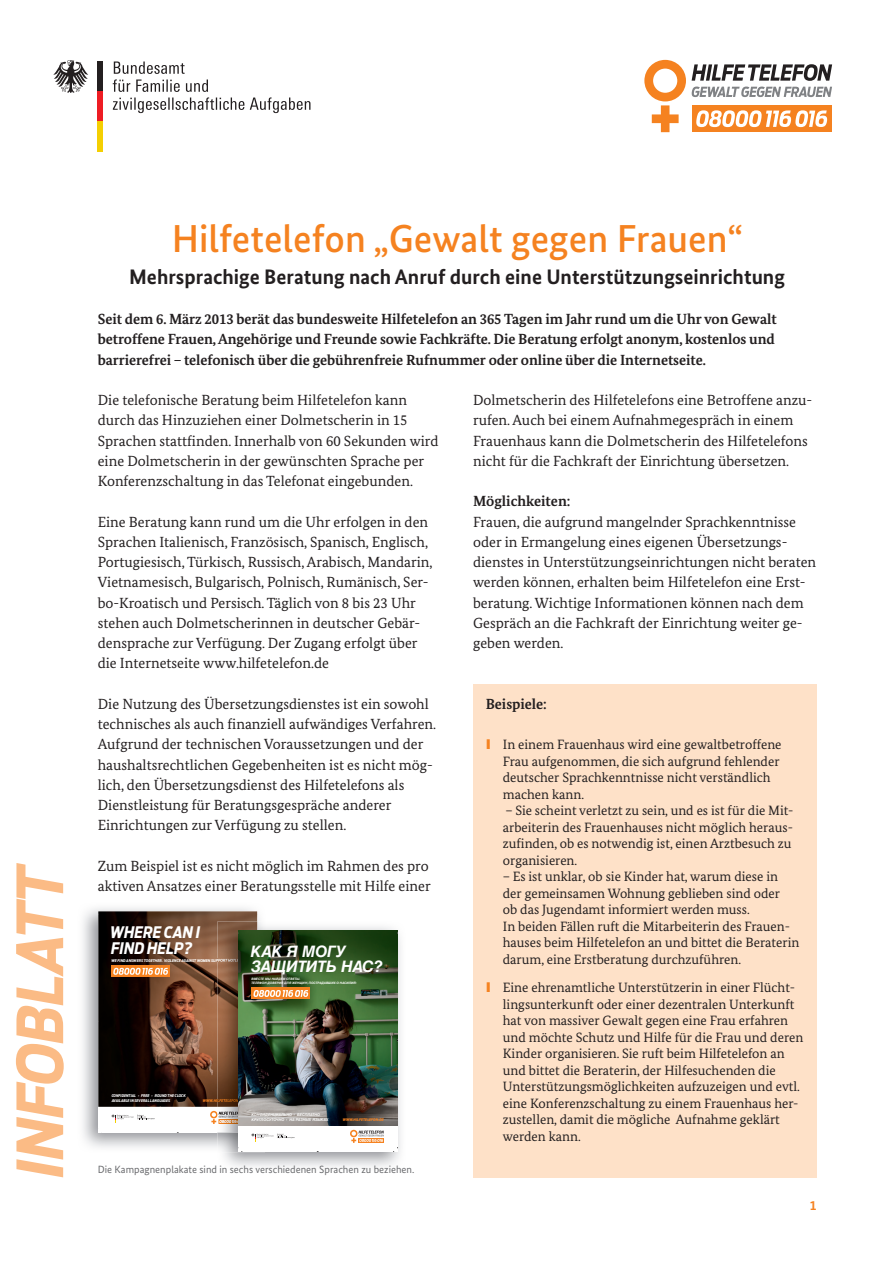
<style>
.page{position:relative;width:893px;height:1263px;background:#fff}
.page>*{position:absolute;margin:0;border:0;box-sizing:border-box;transform-origin:0 0}
.t1{font:italic 700 63px "Antenna Cond";letter-spacing:-.005em;color:#fbbb85}
.t2{font:500 39px "Bundes Sans";color:#f58220}
.t3{font:700 21px "Bundes Sans";color:#231f20}
.t4{font:15.75px/15.8px "Helvetica Cyr Bold Inclined";letter-spacing:-.01em;color:#fff}
.t5{font:italic 700 15.75px/15.8px "Antenna Cond";color:#fff}
.t6{font:14.7px/20.2px "Bundes Serif";color:#231f20}
.t7{font:700 14.7px/20.2px "Bundes Serif";letter-spacing:-.005em;color:#231f20}
.t8{font:13.5px/16.5px "Bundes Serif";color:#231f20}
.t9{font:700 13.5px "Bundes Sans";color:#f58220}
.t10{font:10.5px "Bundes Sans";color:#6c6d70}
.t11{font:italic 700 3.75px/4.7px "Antenna Cond";color:#fff}
.t12{font:3.75px/4.7px "Helvetica Cyr Bold Inclined";color:#fff}
.t13{font:italic 700 3.75px "Antenna Cond";color:#f58220}
.t14{font:3.15px/4.2px "Helvetica Cyr Bold Inclined";color:#fff}
.s1{font-family:"Arial";font-weight:900;color:#f58220}
.s2{font-family:"Antenna Cond";font-weight:700;font-style:italic}
</style>
<div class="page">
<div style="left:473px;top:685px;width:343px;height:493px;background:#fee1c8"></div>
<img style="left:98px;top:911px;width:159px;height:196px">
<svg style="left:111px;top:1114px;width:44px;height:9px"></svg>
<svg style="left:112px;top:966px;width:58px;height:11px"></svg>
<svg style="left:113px;top:968px;width:55px;height:7px"></svg>
<svg style="left:98px;top:911px;width:5px;height:4px"></svg>
<svg style="left:254px;top:911px;width:4px;height:4px"></svg>
<img style="left:223px;top:926px;width:178px;height:241px">
<img style="left:217px;top:921px;width:48px;height:231px">
<img style="left:217px;top:1107px;width:21px;height:25px">
<img style="left:217px;top:921px;width:40px;height:186px">
<img style="left:217px;top:1099px;width:21px;height:3px">
<svg style="left:210px;top:1111px;width:28px;height:13px"></svg>
<img style="left:217px;top:959px;width:21px;height:3px">
<div style="left:238px;top:930px;width:159px;height:221px;background:#fff"></div>
<img style="left:238px;top:930px;width:159px;height:196px">
<svg style="left:251px;top:1133px;width:44px;height:9px"></svg>
<svg style="left:350px;top:1130px;width:34px;height:13px"></svg>
<div style="left:252px;top:988px;width:58px;height:11px;background:#f58220"></div>
<svg style="left:254px;top:990px;width:54px;height:7px"></svg>
<svg style="left:238px;top:930px;width:5px;height:4px"></svg>
<svg style="left:393px;top:930px;width:5px;height:4px"></svg>
<svg style="left:644px;top:60px;width:42px;height:72px"></svg>
<div style="left:692px;top:105px;width:140px;height:27px;background:#f58220"></div>
<svg style="left:696px;top:110px;width:131px;height:17px"></svg>
<svg style="left:692px;top:87px;width:140px;height:10px"></svg>
<svg style="left:692px;top:64px;width:140px;height:17px"></svg>
<div style="left:97px;top:62px;width:6px;height:30px;background:#231f20"></div>
<div style="left:97px;top:92px;width:6px;height:30px;background:#ee1d23"></div>
<div style="left:97px;top:122px;width:6px;height:30px;background:#f4cf02"></div>
<svg style="left:53px;top:60px;width:35px;height:33px"></svg>
<svg style="left:113px;top:62px;width:131px;height:51px"></svg>
<svg style="left:250px;top:97px;width:60px;height:16px"></svg>
<h1 class="t1" style="left:3px;top:1177px;width:316px;rotate:-90deg">INFOBLATT</h1>
<h2 class="t2" style="left:172px;top:215px;width:573px">Hilfetelefon „Gewalt gegen Frauen“</h2>
<h3 class="t3" style="left:129px;top:263px;width:657px">Mehrsprachige Beratung nach Anruf durch eine Unterstützungseinrichtung</h3>
<p class="t7" style="left:98px;top:309px;width:680px">Seit dem 6. März 2013 berät das bundesweite Hilfetelefon an 365 Tagen im Jahr rund um die Uhr von Gewalt betroffene Frauen, Angehörige und Freunde sowie Fachkräfte. Die Beratung erfolgt anonym, kostenlos und barrierefrei – telefonisch über die gebührenfreie Rufnummer oder online über die Internetseite.</p>
<p class="t6" style="left:98px;top:390px;width:342px">Die telefonische Beratung beim Hilfetelefon kann durch das Hinzuziehen einer Dolmetscherin in 15<br>Sprachen stattfinden. Innerhalb von 60 Sekunden wird eine Dolmetscherin in der gewünschten Sprache per Konferenzschaltung in das Telefonat eingebunden.</p>
<p class="t6" style="left:98px;top:511px;width:336px">Eine Beratung kann rund um die Uhr erfolgen in den Sprachen Italienisch, Französisch, Spanisch, Englisch, Portugiesisch, Türkisch, Russisch, Arabisch, Mandarin, Vietnamesisch, Bulgarisch, Polnisch, Rumänisch, Ser&shy;bo-Kroatisch und Persisch. Täglich von 8 bis 23 Uhr stehen auch Dolmetscherinnen in deutscher Gebär&shy;densprache zur Verfügung. Der Zugang erfolgt über die Internetseite www.hilfetelefon.de</p>
<p class="t6" style="left:98px;top:694px;width:340px">Die Nutzung des Übersetzungsdienstes ist ein sowohl technisches als auch finanziell aufwändiges Verfahren.<br>Aufgrund der technischen Voraussetzungen und der haushaltsrechtlichen Gegebenheiten ist es nicht mög&shy;lich, den Übersetzungsdienst des Hilfetelefons als Dienstleistung für Beratungsgespräche anderer Einrichtungen zur Verfügung zu stellen.</p>
<p class="t6" style="left:98px;top:856px;width:334px">Zum Beispiel ist es nicht möglich im Rahmen des pro aktiven Ansatzes einer Beratungsstelle mit Hilfe einer</p>
<p class="t6" style="left:473px;top:390px;width:341px">Dolmetscherin des Hilfetelefons eine Betroffene anzu&shy;rufen. Auch bei einem Aufnahmegespräch in einem Frauenhaus kann die Dolmetscherin des Hilfetelefons nicht für die Fachkraft der Einrichtung übersetzen.</p>
<p class="t7" style="left:473px;top:491px;width:99px">Möglichkeiten:</p>
<p class="t6" style="left:473px;top:511px;width:345px">Frauen, die aufgrund mangelnder Sprachkenntnisse oder in Ermangelung eines eigenen Übersetzungs&shy;dienstes in Unterstützungseinrichtungen nicht beraten werden können, erhalten beim Hilfetelefon eine Erst&shy;beratung. Wichtige Informationen können nach dem Gespräch an die Fachkraft der Einrichtung weiter ge&shy;geben werden.</p>
<p class="t7" style="left:486px;top:693px;width:62px">Beispiele:</p>
<p class="t8" style="left:503px;top:736px;width:280px;text-indent:-17px"><span class="s1">I</span> In einem Frauenhaus wird eine gewaltbetroffene Frau aufgenommen, die sich aufgrund fehlender deutscher Sprachkenntnisse nicht verständlich machen kann.</p>
<p class="t8" style="left:503px;top:802px;width:292px">– Sie scheint verletzt zu sein, und es ist für die Mit&shy;arbeiterin des Frauenhauses nicht möglich heraus&shy;zufinden, ob es notwendig ist, einen Arztbesuch zu organisieren.</p>
<p class="t8" style="left:503px;top:868px;width:298px">– Es ist unklar, ob sie Kinder hat, warum diese in der gemeinsamen Wohnung geblieben sind oder<br>ob das Jugendamt informiert werden muss.<br>In beiden Fällen ruft die Mitarbeiterin des Frauen&shy;hauses beim Hilfetelefon an und bittet die Beraterin darum, eine Erstberatung durchzuführen.</p>
<p class="t8" style="left:503px;top:979px;width:302px;text-indent:-17px"><span class="s1">I</span> Eine ehrenamtliche Unterstützerin in einer Flücht&shy;lingsunterkunft oder einer dezentralen Unterkunft hat von massiver Gewalt gegen eine Frau erfahren und möchte Schutz und Hilfe für die Frau und deren Kinder organisieren. Sie ruft beim Hilfetelefon an und bittet die Beraterin, der Hilfesuchenden die Unterstützungsmöglichkeiten aufzuzeigen und evtl. eine Konferenzschaltung zu einem Frauenhaus her&shy;zustellen, damit die mögliche Aufnahme geklärt werden kann.</p>
<p class="t5" style="left:110px;top:924px;width:92px">WHERE CAN I<br>FIND HELP?</p>
<p class="t11" style="left:111px;top:958px;width:134px">WE FIND ANSWERS TOGETHER. VIOLENCE AGAINST WOMEN SUPPORT HOTLINE:</p>
<p class="t4" style="left:251px;top:943px;width:134px">КАК Я МОГУ<br>ЗАЩИТИТЬ НАС?</p>
<p class="t14" style="left:251px;top:976px;width:107px">ВМЕСТЕ МЫ НАЙДЕМ ОТВЕТЫ.<br>ТЕЛЕФОН ДОВЕРИЯ ДЛЯ ЖЕНЩИН, ПОСТРАДАВШИХ О НАСИЛИЯ:</p>
<p class="t11" style="left:112px;top:1094px;width:76px">CONFIDENTIAL • FREE • ROUND THE CLOCK<br>AVAILABLE IN SEVERAL LANGUAGES</p>
<p class="t12" style="left:252px;top:1112px;width:78px">КОНФИДЕНЦИАЛЬНО <span class="s2">•</span> БЕСПЛАТНО<br>КРУГЛОСУТОЧНО <span class="s2">•</span> НА РАЗНЫХ ЯЗЫКАХ</p>
<p class="t13" style="left:343px;top:1117px;width:43px">WWW.HILFETELEFON.DE</p>
<p class="t10" style="left:98px;top:1163px;width:318px">Die Kampagnenplakate sind in sechs verschiedenen Sprachen zu beziehen.</p>
<p class="t9" style="left:810px;top:1197px;width:8px">1</p>
</div>
